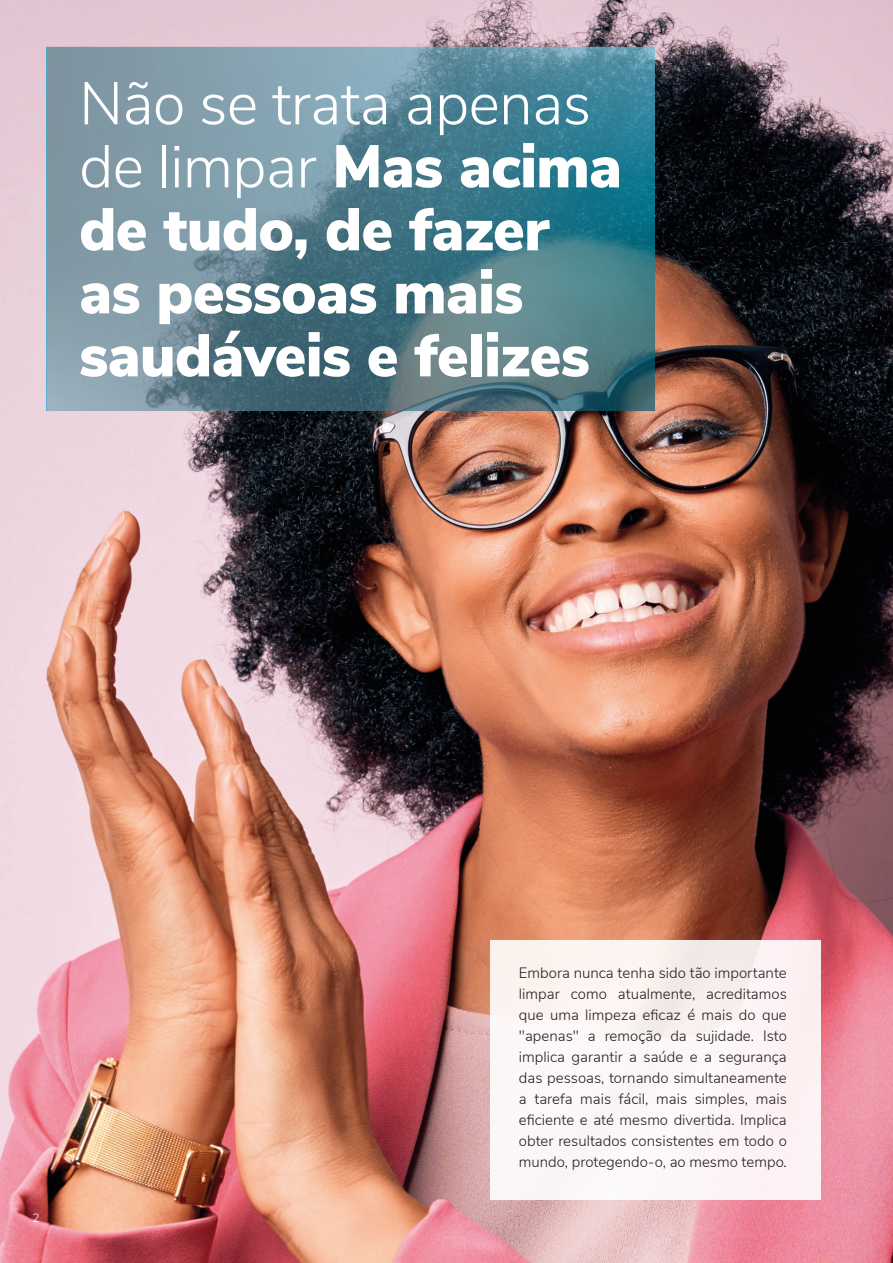
<style>
.page{position:relative;width:893px;height:1263px;background:#fff}
.page>*{position:absolute;margin:0;border:0;box-sizing:border-box;transform-origin:0 0}
.t1{font:900 60px/63px "Nunito Sans";letter-spacing:-.01em;color:#fff}
.t2{font:300 15px/21px "Nunito Sans";color:#231f20;text-align:justify}
.p_caption-right{font:300 12px "Nunito Sans";color:#fff}
.s1{font-weight:300}
</style>
<div class="page">
<img style="left:0;top:0;width:893px;height:1263px">
<img style="left:816px;top:641px;width:77px;height:622px">
<svg style="left:47px;top:47px;width:608px;height:364px;background:#5d8795"></svg>
<div style="left:490px;top:940px;width:331px;height:260px;background:#fcf5f5"></div>
<p class="t1" style="left:79px;top:70px;width:544px"><span class="s1">Não se trata apenas de limpar</span> Mas acima de tudo, de fazer as pessoas mais saudáveis e felizes</p>
<p class="p_caption-right" style="left:33px;top:1209px;width:9px">2</p>
<p class="t2" style="left:519px;top:961px;width:269px">Embora nunca tenha sido tão importante limpar como atualmente, acreditamos que uma limpeza eficaz é mais do que "apenas" a remoção da sujidade. Isto implica garantir a saúde e a segurança das pessoas, tornando simultaneamente a tarefa mais fácil, mais simples, mais eficiente e até mesmo divertida. Implica obter resultados consistentes em todo o mundo, protegendo-o, ao mesmo tempo.</p>
</div>
